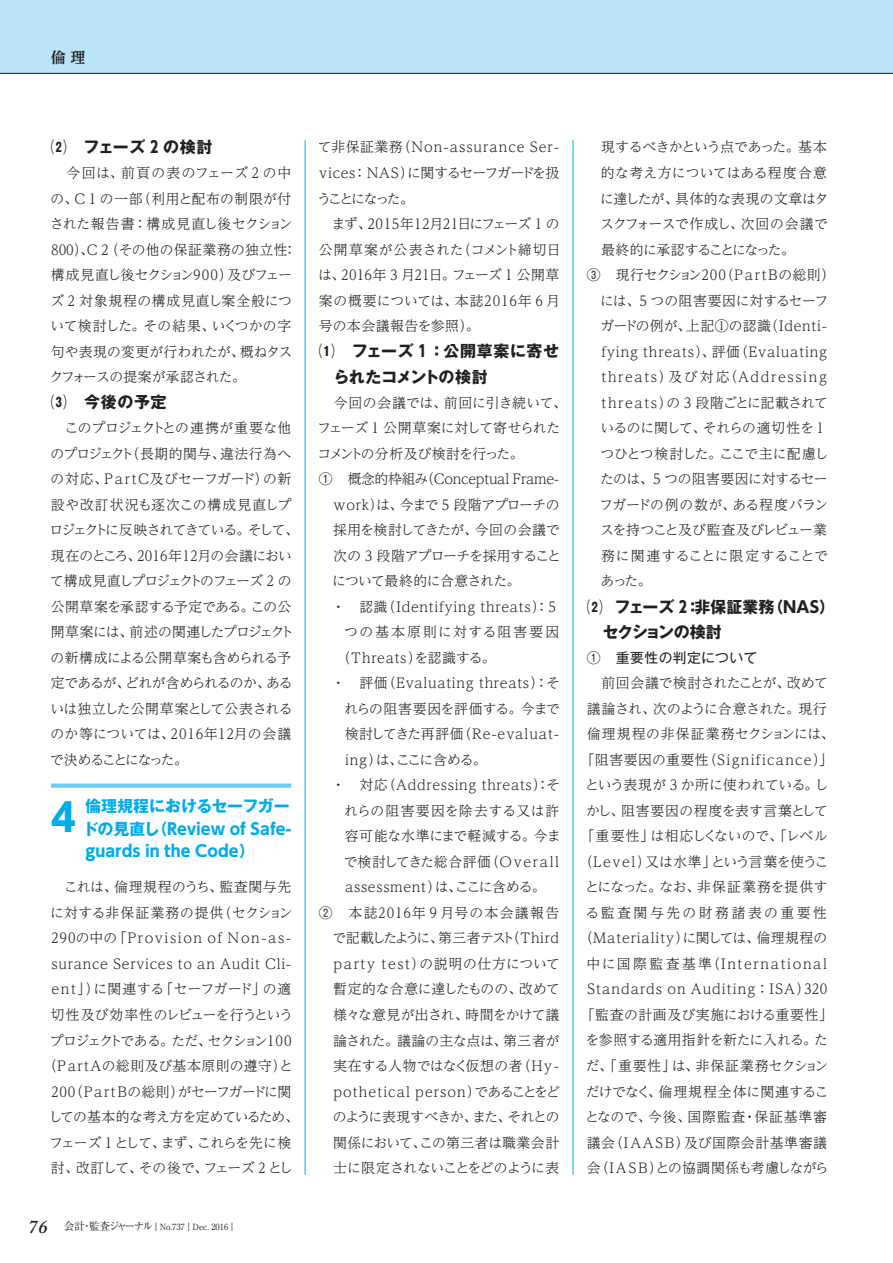
<style>
.page{position:relative;width:893px;height:1263px;background:#fff}
.page>*{position:absolute;margin:0;border:0;box-sizing:border-box;transform-origin:0 0}
.t1{font:700 38.25px "UD Shin Go Pr 6 N";color:#00aced}
.t2{font:700 15.9px/22.4px "UD Shin Go Pr 6 N";letter-spacing:.005em;color:#00aced}
.t3{font:700 15.9px/25.5px "Gothic MB101 Pro";letter-spacing:-.015em;color:#231f20}
.t4{font:700 15.9px/25.5px "Gothic MB101 Pro";letter-spacing:.04em;color:#231f20}
.t5{font:700 15.9px "Gothic MB101 Pro";letter-spacing:.005em;color:#231f20}
.t6{font:700 15.9px "Gothic MB101 Pro";color:#00aced}
.t7{font:700 14.85px "UD Reimin Pr 6 N";color:#231f20}
.t8{font:300 13.8px/25.5px "UD Reimin Pr 6 N";letter-spacing:.02em;color:#231f20}
.t9{font:300 13.8px/25.5px "UD Reimin Pr 6 N";letter-spacing:.05em;color:#231f20;text-align:center}
.t10{font:300 13.8px/25.5px "UD Reimin Pr 6 N";letter-spacing:-.03em;color:#231f20}
.t11{font:300 13.8px/25.5px "UD Reimin Pr 6 N";letter-spacing:.04em;color:#231f20}
.t12{font:300 13.8px "UD Reimin Pr 6 N";letter-spacing:.045em;color:#231f20}
.t13{font:300 13.8px "UD Reimin Pr 6 N";letter-spacing:-.02em;color:#231f20}
.t14{font:300 13.8px "UD Reimin Pr 6 N";letter-spacing:-.01em;color:#231f20}
.t15{font:300 13.8px "UD Reimin Pr 6 N";letter-spacing:-.025em;color:#231f20}
.t16{font:300 13.8px "UD Reimin Pr 6 N";letter-spacing:-.04em;color:#231f20}
.t17{font:300 13.8px "UD Reimin Pr 6 N";letter-spacing:-.015em;color:#231f20}
.t18{font:300 13.8px "UD Reimin Pr 6 N";letter-spacing:-.045em;color:#231f20}
.t19{font:300 13.8px "UD Reimin Pr 6 N";letter-spacing:.055em;color:#231f20}
.t20{font:300 13.8px "UD Reimin Pr 6 N";letter-spacing:.075em;color:#231f20}
.t21{font:300 13.8px "UD Reimin Pr 6 N";letter-spacing:.115em;color:#231f20}
.t22{font:300 13.8px "UD Reimin Pr 6 N";letter-spacing:.065em;color:#231f20}
.t23{font:300 13.8px "UD Reimin Pr 6 N";letter-spacing:.1em;color:#231f20}
.t24{font:300 13.8px "UD Reimin Pr 6 N";letter-spacing:-.08em;color:#231f20}
.t25{font:300 13.8px "UD Reimin Pr 6 N";letter-spacing:-.035em;color:#231f20}
.t26{font:300 13.8px "UD Reimin Pr 6 N";letter-spacing:-.05em;color:#231f20}
.t27{font:300 13.8px "UD Reimin Pr 6 N";letter-spacing:-.085em;color:#231f20}
.t28{font:300 13.8px "UD Reimin Pr 6 N";letter-spacing:.135em;color:#231f20}
.t29{font:13.8px "Gothic MB101 Pro";letter-spacing:.03em;color:#231f20}
.t30{font:8.55px "Ryumin Pr 6 N";color:#231f20}
.s1{font-family:"UD Shin Go Pr 6 N"}
.s2{font-family:"Gothic MB101 Pro"}
.s3{font-family:"Adobe Caslon Pro";font-weight:600;font-style:italic;font-size:19.2px}
.s4{font-size:10.65px}
.s5{font-family:"Gothic MB101 Pro";font-weight:400}
</style>
<div class="page">
<div style="left:0;top:0;width:893px;height:73px;background:#b9e4f9"></div>
<hr style="left:0;top:73px;width:893px;height:1px;background:#231f20">
<hr style="left:573px;top:140px;width:1px;height:1035px;background:#00aced">
<hr style="left:305px;top:140px;width:1px;height:1035px;background:#00aced">
<div style="left:51px;top:783px;width:240px;height:5px;background:#6bcef5"></div>
<p class="t7" style="left:51px;top:45px;width:36px">倫理</p>
<p class="t5" style="left:51px;top:134px;width:163px">⑵　フェーズ <span class="s1">2</span> の検討</p>
<p class="t8" style="left:50px;top:160px;width:248px">　今回は、前頁の表のフェーズ 2 の中の、C 1 の一部（利用と配布の制限が付された報告書：構成見直し後セクション<br>800）、C 2（その他の保証業務の独立性：構成見直し後セクション900）及びフェーズ 2 対象規程の構成見直し案全般について検討した。その結果、いくつかの字句や表現の変更が行われたが、概ねタスクフォースの提案が承認された。</p>
<p class="t5" style="left:51px;top:389px;width:117px">⑶　今後の予定</p>
<p class="t10" style="left:49px;top:415px;width:251px">　このプロジェクトとの連携が重要な他のプロジェクト（長期的関与、違法行為への対応、PartC及びセーフガード）の新設や改訂状況も逐次この構成見直しプロジェクトに反映されてきている。そして、現在のところ、2016年12月の会議において構成見直しプロジェクトのフェーズ 2 の公開草案を承認する予定である。この公開草案には、前述の関連したプロジェクトの新構成による公開草案も含められる予定であるが、どれが含められるのか、あるいは独立した公開草案として公表されるのか等については、2016年12月の会議で決めることになった。</p>
<p class="t6" style="left:85px;top:793px;width:206px">倫理規程におけるセーフガー</p>
<p class="t2" style="left:83px;top:817px;width:210px"><span class="s2">ドの見直し（</span>Review of Safe&shy;guards in the Code<span class="s2">）</span></p>
<h1 class="t1" style="left:51px;top:786px;width:27px">4</h1>
<p class="t8" style="left:43px;top:874px;width:257px;text-align:center">　これは、倫理規程のうち、監査関与先に対する非保証業務の提供（セクション<br>290の中の「Provision of Non-as&shy;surance Services to an Audit Cli&shy;ent」）に関連する「セーフガード」の適切性及び効率性のレビューを行うというプロジェクトである。ただ、セクション1 00（PartAの総則及び基本原則の遵守）と<br>200（PartBの総則）がセーフガードに関しての基本的な考え方を定めているため、フェーズ 1 として、まず、これらを先に検討、改訂して、その後で、フェーズ 2 とし</p>
<p class="t30" style="left:28px;top:1220px;width:210px"><span class="s3">76</span> <span class="s4">会計・監査ジャーナル</span>｜No.737｜Dec. 2016｜</p>
<p class="t11" style="left:317px;top:134px;width:245px">て非保証業務（Non-assurance Ser&shy;vices：NAS）に関するセーフガードを扱うことになった。<br>　まず、2015年12月21日にフェーズ 1 の公開草案が公表された（コメント締切日は、2016年 3 月21日。フェーズ 1 公開草案の概要については、本誌2016年 6 月号の本会議報告を参照）。</p>
<p class="t4" style="left:334px;top:337px;width:227px;text-indent:-15px">⑴　フェーズ <span class="s1">1</span>：公開草案に寄せられたコメントの検討</p>
<p class="t8" style="left:319px;top:389px;width:249px">　今回の会議では、前回に引き続いて、</p>
<p class="t13" style="left:317px;top:417px;width:244px">フェーズ 1 公開草案に対して寄せられた</p>
<p class="t26" style="left:317px;top:442px;width:208px">コメントの分析及び検討を行った。</p>
<p class="t13" style="left:319px;top:468px;width:242px"><span class="s5">①</span>　概念的枠組み（Conceptual Frame-</p>
<p class="t16" style="left:334px;top:493px;width:227px">work）は、今まで 5 段階アプローチの</p>
<p class="t17" style="left:333px;top:519px;width:228px">採用を検討してきたが、今回の会議で</p>
<p class="t18" style="left:333px;top:544px;width:229px">次の 3 段階アプローチを採用すること</p>
<p class="t16" style="left:332px;top:570px;width:190px">について最終的に合意された。</p>
<p class="t9" style="left:332px;top:593px;width:226px">・　認識（Identifying threats）：5</p>
<p class="t28" style="left:344px;top:621px;width:217px">つの基本原則に対する阻害要因</p>
<p class="t12" style="left:337px;top:646px;width:160px">（Threats）を認識する。</p>
<p class="t9" style="left:332px;top:670px;width:230px">・　評価（Evaluating threats）：そ</p>
<p class="t13" style="left:344px;top:697px;width:217px">れらの阻害要因を評価する。今まで</p>
<p class="t12" style="left:345px;top:723px;width:216px">検討してきた再評価（Re-evaluat-</p>
<p class="t15" style="left:345px;top:748px;width:143px">ing）は、ここに含める。</p>
<p class="t9" style="left:332px;top:772px;width:230px">・　対応（Addressing threats）：そ</p>
<p class="t9" style="left:344px;top:797px;width:216px">れらの阻害要因を除去する又は許</p>
<p class="t14" style="left:345px;top:825px;width:218px">容可能な水準にまで軽減する。今ま</p>
<p class="t12" style="left:344px;top:850px;width:217px">で検討してきた総合評価（Overall</p>
<p class="t12" style="left:345px;top:876px;width:202px">assessment）は、ここに含める。</p>
<p class="t23" style="left:319px;top:901px;width:242px"><span class="s5">②</span>　本誌2016年 9 月号の本会議報告</p>
<p class="t15" style="left:332px;top:927px;width:228px">で記載したように、第三者テスト（Third</p>
<p class="t22" style="left:334px;top:952px;width:228px">party test）の説明の仕方について</p>
<p class="t14" style="left:333px;top:978px;width:229px">暫定的な合意に達したものの、改めて</p>
<p class="t16" style="left:333px;top:1003px;width:228px">様々な意見が出され、時間をかけて議</p>
<p class="t14" style="left:333px;top:1029px;width:228px">論された。議論の主な点は、第三者が</p>
<p class="t8" style="left:333px;top:1052px;width:228px">実在する人物ではなく仮想の者（Hy-</p>
<p class="t20" style="left:334px;top:1080px;width:228px">pothetical person）であることをど</p>
<p class="t24" style="left:333px;top:1105px;width:228px">のように表現すべきか、また、それとの</p>
<p class="t8" style="left:333px;top:1129px;width:228px">関係において、この第三者は職業会計</p>
<p class="t10" style="left:333px;top:1154px;width:228px">士に限定されないことをどのように表</p>
<p class="t18" style="left:601px;top:136px;width:228px">現するべきかという点であった。基本</p>
<p class="t8" style="left:601px;top:160px;width:228px">的な考え方についてはある程度合意</p>
<p class="t14" style="left:600px;top:187px;width:230px">に達したが、具体的な表現の文章はタ</p>
<p class="t8" style="left:600px;top:211px;width:229px">スクフォースで作成し、次回の会議で</p>
<p class="t27" style="left:601px;top:238px;width:195px">最終的に承認することになった。</p>
<p class="t11" style="left:587px;top:262px;width:250px"><span class="s5">③</span>　現行セクション200（PartBの総則）</p>
<p class="t17" style="left:600px;top:289px;width:230px">には、5 つの阻害要因に対するセーフ</p>
<p class="t8" style="left:600px;top:313px;width:229px">ガードの例が、上記①の認識（Identi-</p>
<p class="t19" style="left:601px;top:340px;width:227px">fying threats）、評価（Evaluating</p>
<p class="t21" style="left:601px;top:366px;width:227px">threats）及び対応（Addressing</p>
<p class="t12" style="left:601px;top:391px;width:228px">threats）の 3 段階ごとに記載されて</p>
<p class="t13" style="left:600px;top:417px;width:225px">いるのに関して、それらの適切性を 1</p>
<p class="t25" style="left:600px;top:442px;width:229px">つひとつ検討した。ここで主に配慮し</p>
<p class="t15" style="left:600px;top:468px;width:229px">たのは、5 つの阻害要因に対するセー</p>
<p class="t8" style="left:600px;top:491px;width:230px">フガードの例の数が、ある程度バラン</p>
<p class="t10" style="left:600px;top:517px;width:228px">スを持つこと及び監査及びレビュー業</p>
<p class="t8" style="left:601px;top:542px;width:228px">務に関連することに限定することで</p>
<p class="t8" style="left:600px;top:568px;width:53px">あった。</p>
<p class="t3" style="left:602px;top:592px;width:234px;text-indent:-16px">⑵　フェーズ <span class="s1">2</span>：非保証業務（<span class="s1">NAS</span>）セクションの検討</p>
<p class="t29" style="left:587px;top:646px;width:172px">①　重要性の判定について</p>
<p class="t9" style="left:579px;top:670px;width:257px">　前回会議で検討されたことが、改めて議論され、次のように合意された。現行倫理規程の非保証業務セクションには、「阻害要因の重要性（Significance）」という表現が 3 か所に使われている。しかし、阻害要因の程度を表す言葉として「重要性」は相応しくないので、「レベル（Level）又は水準」という言葉を使うことになった。なお、非保証業務を提供する監査関与先の財務諸表の重要性（Materiality）に関しては、倫理規程の中に国際監査基準（International<br>Standards on Auditing ：ISA）320「監査の計画及び実施における重要性」を参照する適用指針を新たに入れる。ただ、「重要性」は、非保証業務セクションだけでなく、倫理規程全体に関連することなので、今後、国際監査・保証基準審議会（IAASB）及び国際会計基準審議会（IASB）との協調関係も考慮しながら</p>
</div>
